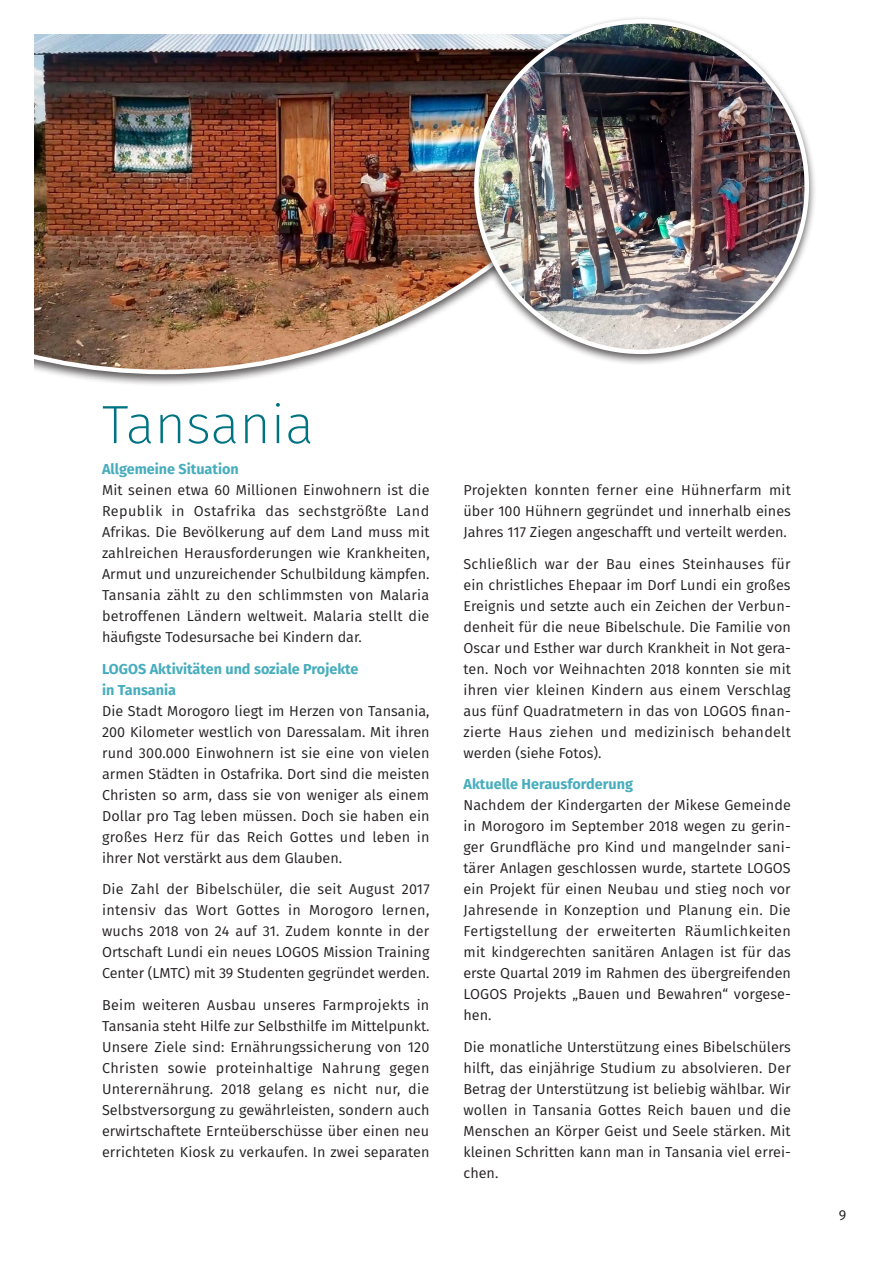
<style>
.page{position:relative;width:893px;height:1263px;background:#fff}
.page>*{position:absolute;margin:0;border:0;box-sizing:border-box;transform-origin:0 0}
.head{font:200 54px "Fira Sans";color:#007383}
.fließ{font:14.4px/21px "Fira Sans";color:#231f20;text-align:justify}
.zwischen{font:700 14.4px/21px "Fira Sans";color:#47adbd}
</style>
<div class="page">
<div style="left:34px;top:34px;width:558px;height:352px;background:#231f20;opacity:.75"></div>
<img style="left:34px;top:34px;width:558px;height:340px">
<div style="left:466px;top:15px;width:351px;height:351px;background:#231f20;opacity:.75"></div>
<img style="left:476px;top:21px;width:331px;height:331px;border-radius:165px">
<p class="head" style="left:102px;top:386px;width:213px">Tansania</p>
<p class="zwischen" style="left:102px;top:457px;width:138px">Allgemeine Situation</p>
<p class="fließ" style="left:102px;top:479px;width:329px">Mit seinen etwa 60 Millionen Einwohnern ist die Republik in Ostafrika das sechstgrößte Land Afrikas. Die Bevölkerung auf dem Land muss mit zahlreichen Herausforderungen wie Krankheiten, Armut und unzureichender Schulbildung kämpfen.<br>Tansania zählt zu den schlimmsten von Malaria betroffenen Ländern weltweit. Malaria stellt die häufigste Todesursache bei Kindern dar.</p>
<p class="zwischen" style="left:102px;top:657px;width:258px">LOGOS Aktivitäten und soziale Projekte in Tansania</p>
<p class="fließ" style="left:102px;top:700px;width:329px">Die Stadt Morogoro liegt im Herzen von Tansania, 200 Kilometer westlich von Daressalam. Mit ihren rund 300.000 Einwohnern ist sie eine von vielen armen Städten in Ostafrika. Dort sind die meisten Christen so arm, dass sie von weniger als einem Dollar pro Tag leben müssen. Doch sie haben ein großes Herz für das Reich Gottes und leben in ihrer Not verstärkt aus dem Glauben.</p>
<p class="fließ" style="left:102px;top:878px;width:329px">Die Zahl der Bibelschüler, die seit August 2017 intensiv das Wort Gottes in Morogoro lernen, wuchs 2018 von 24 auf 31. Zudem konnte in der Ortschaft Lundi ein neues LOGOS Mission Training Center (LMTC) mit 39 Studenten gegründet werden.</p>
<p class="fließ" style="left:102px;top:994px;width:329px">Beim weiteren Ausbau unseres Farmprojekts in Tansania steht Hilfe zur Selbsthilfe im Mittelpunkt.<br>Unsere Ziele sind: Ernährungssicherung von 120<br>Christen sowie proteinhaltige Nahrung gegen Unterernährung. 2018 gelang es nicht nur, die Selbstversorgung zu gewährleisten, sondern auch erwirtschaftete Ernteüberschüsse über einen neu errichteten Kiosk zu verkaufen. In zwei separaten</p>
<p class="fließ" style="left:463px;top:479px;width:329px">Projekten konnten ferner eine Hühnerfarm mit über 100 Hühnern gegründet und innerhalb eines Jahres 117 Ziegen angeschafft und verteilt werden.</p>
<p class="fließ" style="left:463px;top:553px;width:329px">Schließlich war der Bau eines Steinhauses für ein christliches Ehepaar im Dorf Lundi ein großes Ereignis und setzte auch ein Zeichen der Verbun&shy;denheit für die neue Bibelschule. Die Familie von Oscar und Esther war durch Krankheit in Not gera&shy;ten. Noch vor Weihnachten 2018 konnten sie mit ihren vier kleinen Kindern aus einem Verschlag aus fünf Quadratmetern in das von LOGOS finan&shy;zierte Haus ziehen und medizinisch behandelt werden (siehe Fotos).</p>
<p class="zwischen" style="left:463px;top:772px;width:171px">Aktuelle Herausforderung</p>
<p class="fließ" style="left:463px;top:794px;width:329px">Nachdem der Kindergarten der Mikese Gemeinde in Morogoro im September 2018 wegen zu gerin&shy;ger Grundfläche pro Kind und mangelnder sani&shy;tärer Anlagen geschlossen wurde, startete LOGOS ein Projekt für einen Neubau und stieg noch vor Jahresende in Konzeption und Planung ein. Die Fertigstellung der erweiterten Räumlichkeiten mit kindgerechten sanitären Anlagen ist für das erste Quartal 2019 im Rahmen des übergreifenden LOGOS Projekts „Bauen und Bewahren“ vorgese&shy;hen.</p>
<p class="fließ" style="left:463px;top:1036px;width:329px">Die monatliche Unterstützung eines Bibelschülers hilft, das einjährige Studium zu absolvieren. Der Betrag der Unterstützung ist beliebig wählbar. Wir wollen in Tansania Gottes Reich bauen und die Menschen an Körper Geist und Seele stärken. Mit kleinen Schritten kann man in Tansania viel errei&shy;chen.</p>
<p class="fließ" style="left:839px;top:1204px;width:9px">9</p>
</div>
